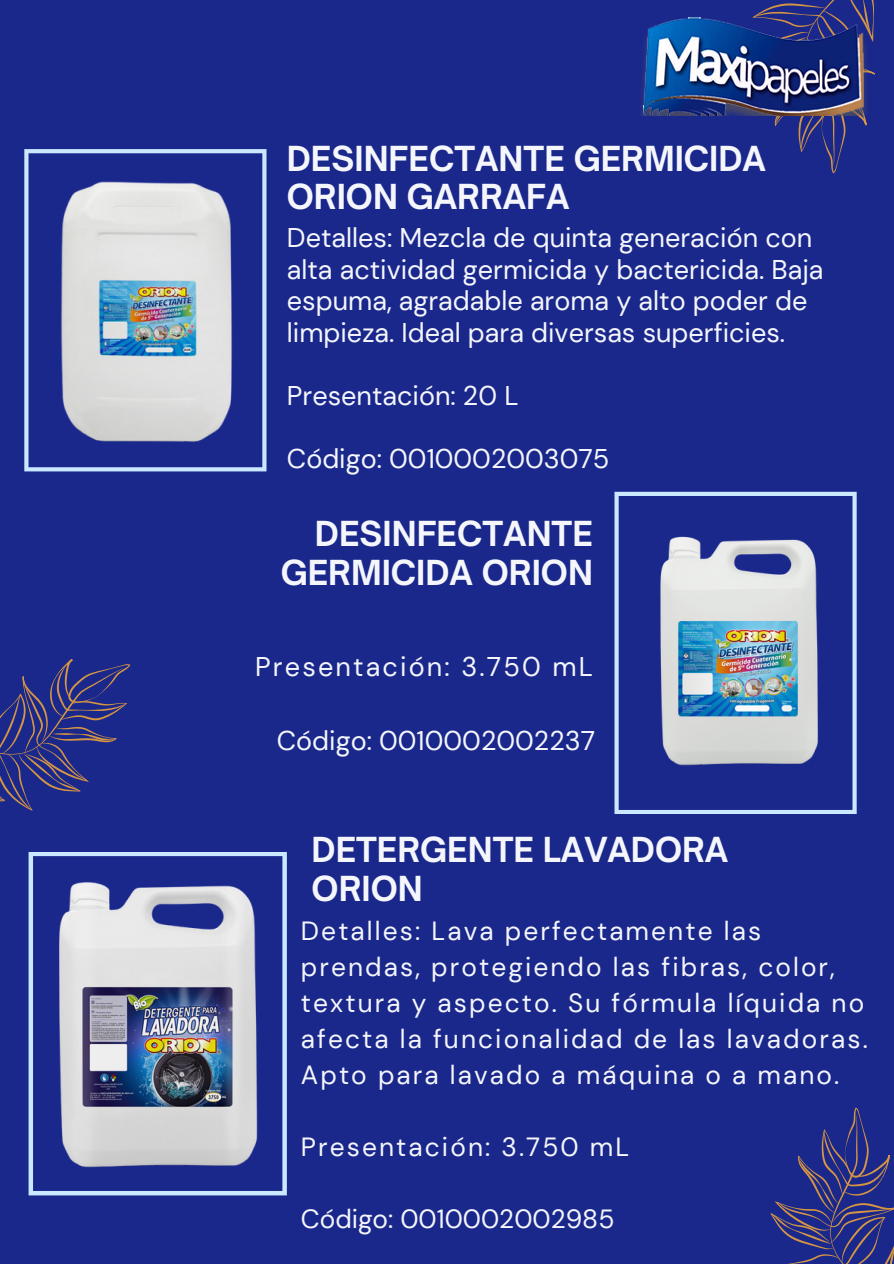
<style>
.page{position:relative;width:894px;height:1264px;background:#fff}
.page>*{position:absolute;margin:0;border:0;box-sizing:border-box;transform-origin:0 0}
.t1{font:700 33px/38.2px "Open Sauce One";color:#f4f6fc}
.t2{font:27px/31.5px "DM Sans";color:#f4f6fc}
.t3{font:27px "DM Sans";letter-spacing:.08em;color:#f4f6fc}
.t4{font:26.25px/36px "DM Sans";letter-spacing:.08em;color:#f4f6fc}
.t5{font:26.25px "DM Sans";color:#f4f6fc}
</style>
<div class="page">
<div style="left:0;top:0;width:893px;height:1263px;background:#1b288b"></div>
<svg style="left:24px;top:149px;width:242px;height:322px"></svg>
<svg style="left:614px;top:492px;width:242px;height:322px"></svg>
<svg style="left:770px;top:1107px;width:123px;height:156px"></svg>
<svg style="left:0;top:659px;width:130px;height:152px"></svg>
<svg style="left:774px;top:116px;width:93px;height:57px"></svg>
<img style="left:642px;top:0;width:233px;height:116px">
<img style="left:29px;top:852px;width:257px;height:343px">
<h1 class="t1" style="left:287px;top:139px;width:480px">DESINFECTANTE GERMICIDA<br>ORION GARRAFA</h1>
<p class="t2" style="left:287px;top:222px;width:538px">Detalles: Mezcla de quinta generación con alta actividad germicida y bactericida. Baja espuma, agradable aroma y alto poder de limpieza. Ideal para diversas superficies.</p>
<h1 class="t2" style="left:287px;top:380px;width:233px">Presentación: 20 L</h1>
<p class="t2" style="left:287px;top:443px;width:324px">Código: 0010002003075</p>
<p class="t1" style="left:280px;top:514px;width:313px;text-align:right">DESINFECTANTE<br>GERMICIDA ORION</p>
<p class="t3" style="left:255px;top:649px;width:339px">Presentación: 3.750 mL</p>
<p class="t2" style="left:277px;top:725px;width:319px">Código: 0010002002237</p>
<p class="t1" style="left:311px;top:830px;width:418px">DETERGENTE LAVADORA<br>ORION</p>
<h1 class="t4" style="left:301px;top:913px;width:568px">Detalles: Lava perfectamente las prendas, protegiendo las fibras, color, textura y aspecto. Su fórmula líquida no afecta la funcionalidad de las lavadoras.<br>Apto para lavado a máquina o a mano.</h1>
<p class="t4" style="left:301px;top:1129px;width:330px">Presentación: 3.750 mL</p>
<p class="t5" style="left:301px;top:1201px;width:315px">Código: 0010002002985</p>
</div>
